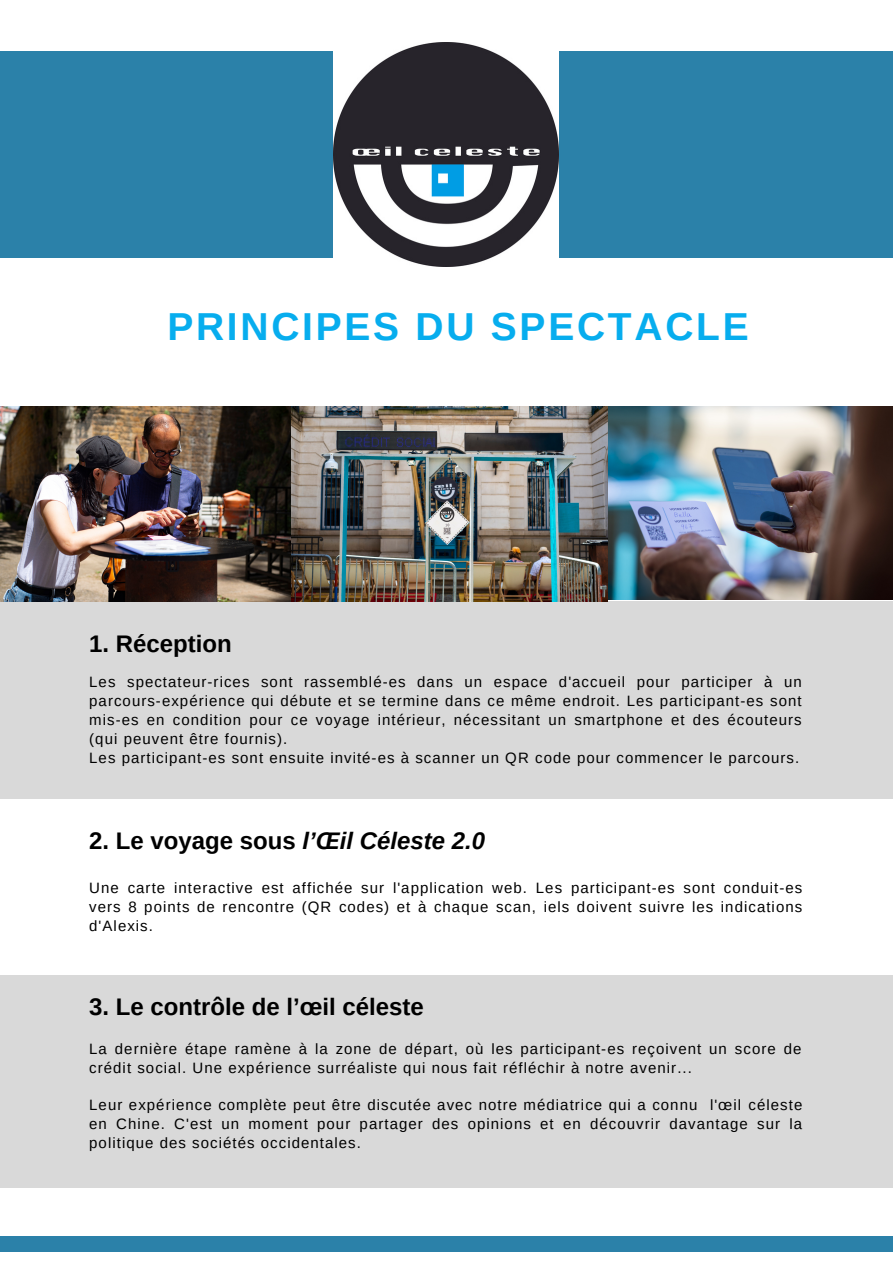
<style>
.page{position:relative;width:893px;height:1264px;background:#fff}
.page>*{position:absolute;margin:0;border:0;box-sizing:border-box;transform-origin:0 0}
.t1{font:700 39px "Arimo";letter-spacing:.07em;color:#07adee}
.t2{font:700 24px "Arimo";color:#000}
.t3{font:italic 700 24px "Arimo";color:#000}
.t4{font:15px/19px "Arimo";letter-spacing:.07em;color:#000}
.s1{font-style:normal}
</style>
<div class="page">
<div style="left:0;top:975px;width:892px;height:212px;background:#d9d9d9"></div>
<div style="left:0;top:601px;width:892px;height:198px;background:#d9d9d9"></div>
<div style="left:0;top:51px;width:892px;height:207px;background:#2b81a9"></div>
<img style="left:334px;top:42px;width:224px;height:225px">
<div style="left:0;top:1235px;width:892px;height:16px;background:#2b81a9"></div>
<img style="left:0;top:406px;width:608px;height:195px">
<img style="left:603px;top:406px;width:289px;height:194px">
<h1 class="t1" style="left:167px;top:305px;width:583px">PRINCIPES DU SPECTACLE</h1>
<h2 class="t2" style="left:89px;top:630px;width:144px">1. Réception</h2>
<p class="t4" style="left:89px;top:671px;width:714px">Les spectateur-rices sont rassemblé-es dans un espace d'accueil pour participer à un parcours-expérience qui débute et se termine dans ce même endroit. Les participant-es sont mis-es en condition pour ce voyage intérieur, nécessitant un smartphone et des écouteurs (qui peuvent être fournis).<br>Les participant-es sont ensuite invité-es à scanner un QR code pour commencer le parcours.</p>
<h2 class="t3" style="left:89px;top:827px;width:397px"><span class="s1">2. Le voyage sous</span> l’Œil Céleste 2.0</h2>
<p class="t4" style="left:89px;top:878px;width:714px;text-align:justify">Une carte interactive est affichée sur l'application web. Les participant-es sont conduit-es vers 8 points de rencontre (QR codes) et à chaque scan, iels doivent suivre les indications d'Alexis.</p>
<h2 class="t2" style="left:89px;top:993px;width:336px">3. Le contrôle de l’œil céleste</h2>
<p class="t4" style="left:89px;top:1039px;width:713px">La dernière étape ramène à la zone de départ, où les participant-es reçoivent un score de crédit social. Une expérience surréaliste qui nous fait réfléchir à notre avenir...</p>
<p class="t4" style="left:89px;top:1094px;width:714px;text-align:justify">Leur expérience complète peut être discutée avec notre médiatrice qui a connu l'œil céleste en Chine. C'est un moment pour partager des opinions et en découvrir davantage sur la politique des sociétés occidentales.</p>
</div>
